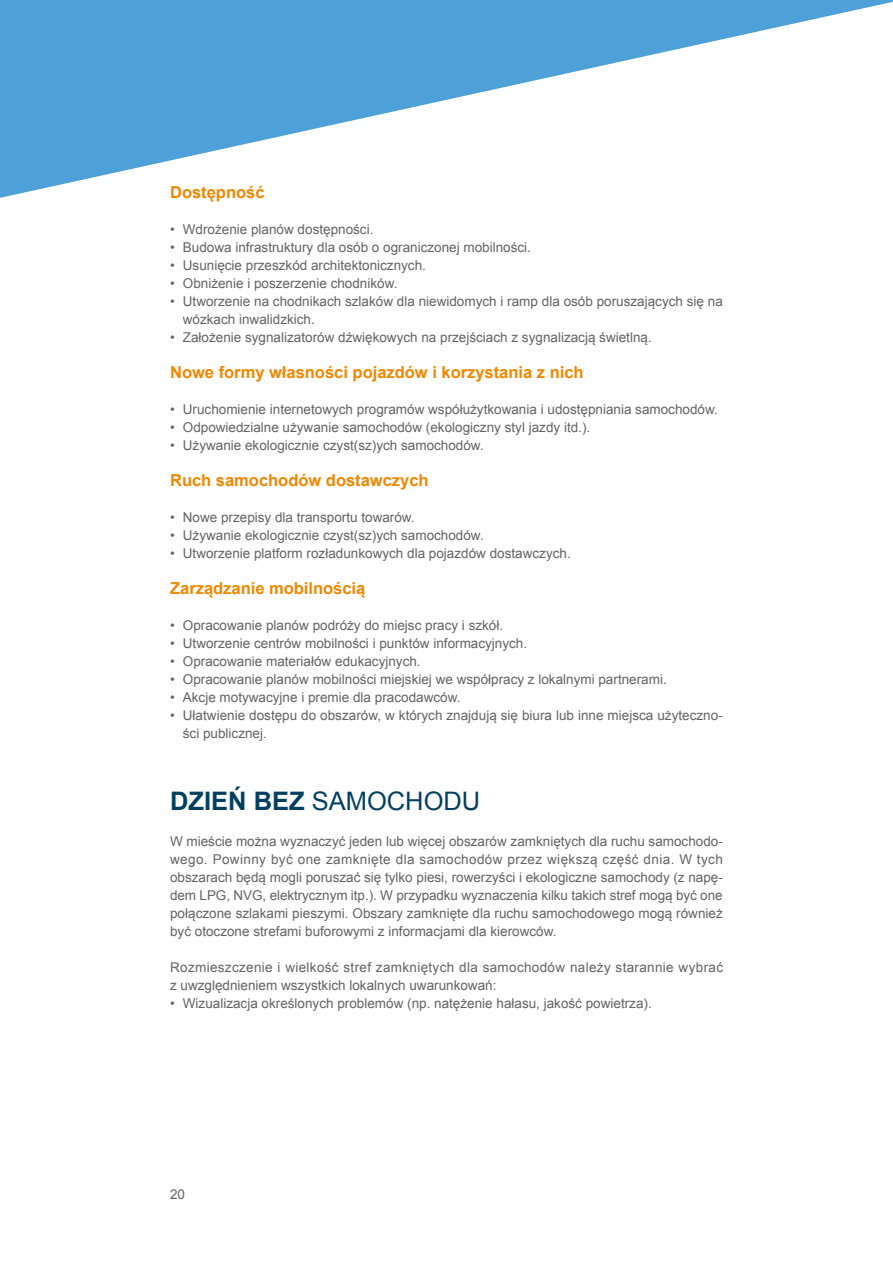
<style>
.page{position:relative;width:893px;height:1263px;background:#fff}
.page>*{position:absolute;margin:0;border:0;box-sizing:border-box;transform-origin:0 0}
.t1{font:25.5px "Arial";color:#003f60}
.t2{font:700 16.5px "Arial";color:#f08700}
.t3{font:13.5px/18px "Arial";color:#646363}
.t4{font:13.5px/18px "Arial";letter-spacing:.025em;color:#646363}
.s1{font-weight:700}
</style>
<div class="page">
<svg style="left:0;top:0;width:893px;height:198px;fill:#4da0d8"></svg>
<p class="t2" style="left:170px;top:181px;width:96px">Dostępność</p>
<p class="t3" style="left:170px;top:220px;width:205px">• Wdrożenie planów dostępności.</p>
<p class="t3" style="left:170px;top:238px;width:362px">• Budowa infrastruktury dla osób o ograniczonej mobilności.</p>
<p class="t3" style="left:170px;top:256px;width:257px">• Usunięcie przeszkód architektonicznych.</p>
<p class="t3" style="left:170px;top:274px;width:229px">• Obniżenie i poszerzenie chodników.</p>
<p class="t3" style="left:183px;top:292px;width:541px;text-indent:-13px">• Utworzenie na chodnikach szlaków dla niewidomych i ramp dla osób poruszających się na wózkach inwalidzkich.</p>
<p class="t3" style="left:170px;top:328px;width:483px">• Założenie sygnalizatorów dźwiękowych na przejściach z sygnalizacją świetlną.</p>
<p class="t2" style="left:170px;top:361px;width:415px">Nowe formy własności pojazdów i korzystania z nich</p>
<p class="t3" style="left:170px;top:400px;width:549px">• Uruchomienie internetowych programów współużytkowania i udostępniania samochodów.</p>
<p class="t3" style="left:170px;top:418px;width:422px">• Odpowiedzialne używanie samochodów (ekologiczny styl jazdy itd.).</p>
<p class="t3" style="left:170px;top:436px;width:315px">• Używanie ekologicznie czyst(sz)ych samochodów.</p>
<p class="t2" style="left:170px;top:469px;width:260px">Ruch samochodów dostawczych</p>
<p class="t3" style="left:170px;top:508px;width:246px">• Nowe przepisy dla transportu towarów.</p>
<p class="t3" style="left:170px;top:526px;width:315px">• Używanie ekologicznie czyst(sz)ych samochodów.</p>
<p class="t3" style="left:170px;top:544px;width:402px">• Utworzenie platform rozładunkowych dla pojazdów dostawczych.</p>
<p class="t2" style="left:170px;top:577px;width:197px">Zarządzanie mobilnością</p>
<p class="t3" style="left:170px;top:616px;width:335px">• Opracowanie planów podróży do miejsc pracy i szkół.</p>
<p class="t3" style="left:170px;top:634px;width:359px">• Utworzenie centrów mobilności i punktów informacyjnych.</p>
<p class="t3" style="left:170px;top:652px;width:252px">• Opracowanie materiałów edukacyjnych.</p>
<p class="t3" style="left:170px;top:670px;width:498px">• Opracowanie planów mobilności miejskiej we współpracy z lokalnymi partnerami.</p>
<p class="t3" style="left:170px;top:688px;width:292px">• Akcje motywacyjne i premie dla pracodawców.</p>
<p class="t3" style="left:183px;top:706px;width:541px;text-indent:-13px">• Ułatwienie dostępu do obszarów, w których znajdują się biura lub inne miejsca użyteczno&shy;ści publicznej.</p>
<h1 class="t1" style="left:170px;top:784px;width:312px"><span class="s1">DZIEŃ BEZ</span> SAMOCHODU</h1>
<p class="t3" style="left:170px;top:832px;width:554px;text-align:justify">W mieście można wyznaczyć jeden lub więcej obszarów zamkniętych dla ruchu samochodo&shy;wego. Powinny być one zamknięte dla samochodów przez większą część dnia. W tych obszarach będą mogli poruszać się tylko piesi, rowerzyści i ekologiczne samochody (z napę&shy;dem LPG, NVG, elektrycznym itp.). W przypadku wyznaczenia kilku takich stref mogą być one połączone szlakami pieszymi. Obszary zamknięte dla ruchu samochodowego mogą również być otoczone strefami buforowymi z informacjami dla kierowców.</p>
<p class="t4" style="left:170px;top:958px;width:554px">Rozmieszczenie i wielkość stref zamkniętych dla samochodów należy starannie wybrać z uwzględnieniem wszystkich lokalnych uwarunkowań:</p>
<p class="t3" style="left:170px;top:994px;width:483px">• Wizualizacja określonych problemów (np. natężenie hałasu, jakość powietrza).</p>
<p class="t3" style="left:170px;top:1185px;width:17px">20</p>
</div>
